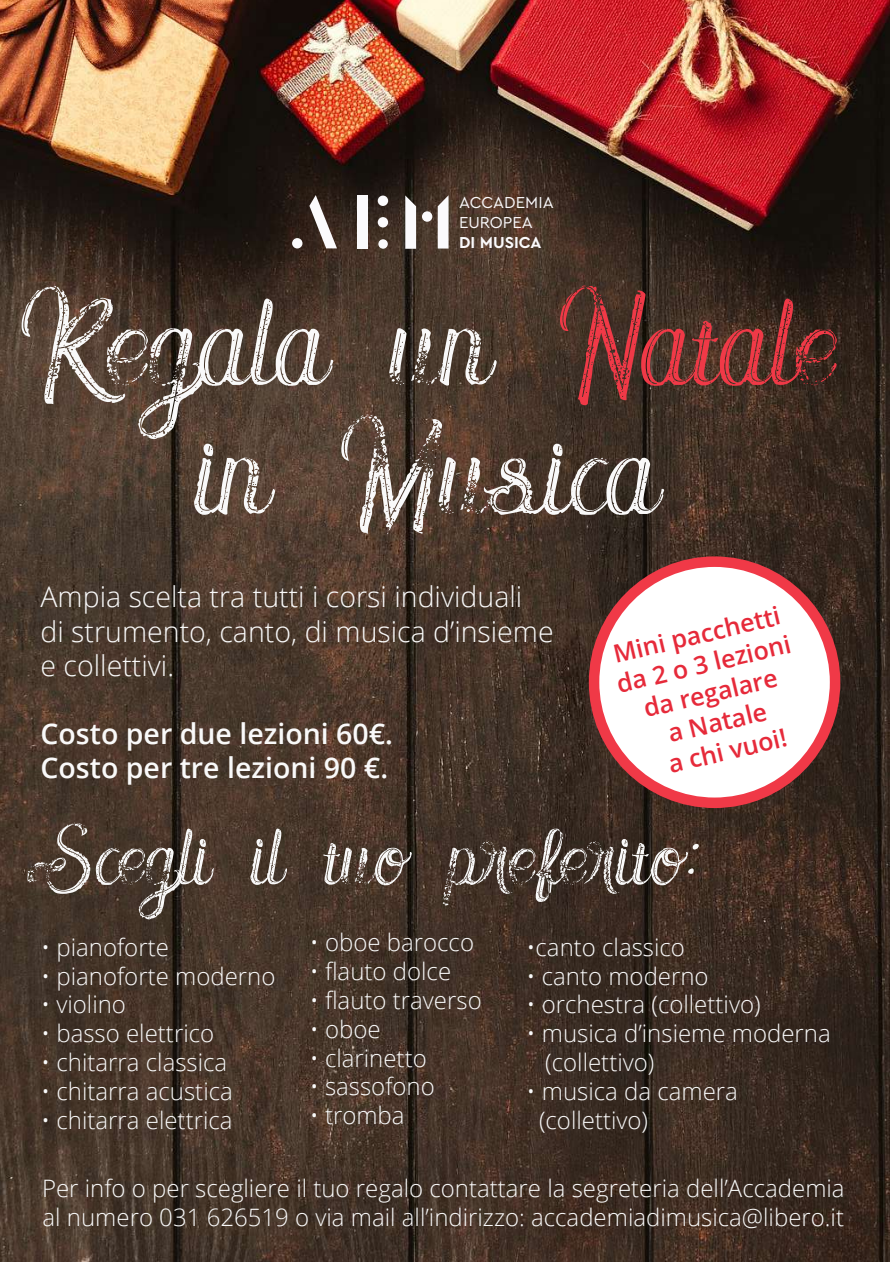
<style>
.page{position:relative;width:890px;height:1262px;background:#fff}
.page>*{position:absolute;margin:0;border:0;box-sizing:border-box;transform-origin:0 0}
.t1{font:209.1px "Amora 2 Inline Grunge";color:#f9f9f9}
.t2{font:135px "Amora 2 Inline Grunge";color:#f9f9f9}
.t3{font:300 28.5px/34.2px "Open Sans";color:#f9f9f9}
.t4{font:600 28.5px/34.2px "Open Sans";color:#f9f9f9}
.t5{font:600 24.9px/30px "Open Sans";color:#e62a3a;text-align:center}
.t6{font:300 24px/28.8px "Open Sans";color:#f9f9f9}
.t7{font:16.65px/20px "Cera GR";color:#fbfafc}
.t8{font:700 16.65px "Cera GR";color:#fbfafc}
.s1{color:#f03947}
</style>
<div class="page">
<img style="left:0;top:0;width:890px;height:1261px">
<div style="left:378px;top:239px;width:10px;height:10px;background:#fbfafc;border-radius:50%"></div>
<div style="left:292px;top:238px;width:10px;height:10px;background:#fbfafc;border-radius:50%"></div>
<div style="left:378px;top:217px;width:10px;height:10px;background:#fbfafc;border-radius:50%"></div>
<div style="left:378px;top:195px;width:10px;height:11px;background:#fbfafc;border-radius:50%"></div>
<svg style="left:405px;top:195px;width:11px;height:54px"></svg>
<svg style="left:438px;top:195px;width:11px;height:53px"></svg>
<div style="left:422px;top:211px;width:10px;height:11px;background:#fbfafc;border-radius:50%"></div>
<svg style="left:309px;top:195px;width:28px;height:53px"></svg>
<div style="left:357px;top:196px;width:10px;height:53px;background:#fbfafc"></div>
<div style="left:594px;top:561px;width:241px;height:241px;background:#fff;border-radius:50%"></div>
<div style="left:589px;top:556px;width:251px;height:252px;border:10px solid #f03947;border-radius:50%"></div>
<p class="t7" style="left:459px;top:193px;width:96px">ACCADEMIA<br>EUROPEA</p>
<p class="t8" style="left:459px;top:233px;width:84px">DI MUSICA</p>
<h1 class="t1" style="left:21px;top:189px;width:824px">Regala un <span class="s1">Natale</span></h1>
<h1 class="t1" style="left:200px;top:318px;width:465px">in Musica</h1>
<p class="t3" style="left:40px;top:579px;width:515px">Ampia scelta tra tutti i corsi individuali<br>di strumento, canto, di musica d’insieme e collettivi.</p>
<p class="t4" style="left:40px;top:716px;width:354px">Costo per due lezioni 60€.<br>Costo per tre lezioni 90 €.</p>
<p class="t5" style="left:607px;top:639px;width:180px;rotate:-13deg">Mini pacchetti da 2 o 3 lezioni da regalare<br>a Natale<br>a chi vuoi!</p>
<h2 class="t2" style="left:27px;top:758px;width:673px">Scegli il tuo preferito:</h2>
<p class="t6" style="left:41px;top:932px;width:129px">• pianoforte</p>
<p class="t6" style="left:41px;top:960px;width:236px">• pianoforte moderno</p>
<p class="t6" style="left:41px;top:989px;width:86px">• violino</p>
<p class="t6" style="left:41px;top:1018px;width:175px">• basso elettrico</p>
<p class="t6" style="left:41px;top:1047px;width:188px">• chitarra classica</p>
<p class="t6" style="left:41px;top:1076px;width:193px">• chitarra acustica</p>
<p class="t6" style="left:41px;top:1104px;width:193px">• chitarra elettrica</p>
<p class="t6" style="left:310px;top:927px;width:166px">• oboe barocco</p>
<p class="t6" style="left:310px;top:956px;width:143px">• flauto dolce</p>
<p class="t6" style="left:310px;top:985px;width:173px">• flauto traverso</p>
<p class="t6" style="left:310px;top:1014px;width:72px">• oboe</p>
<p class="t6" style="left:310px;top:1042px;width:119px">• clarinetto</p>
<p class="t6" style="left:310px;top:1071px;width:127px">• sassofono</p>
<p class="t6" style="left:310px;top:1100px;width:96px">• tromba</p>
<p class="t6" style="left:527px;top:932px;width:160px">•canto classico</p>
<p class="t6" style="left:527px;top:960px;width:184px">• canto moderno</p>
<p class="t6" style="left:527px;top:989px;width:236px">• orchestra (collettivo)</p>
<p class="t6" style="left:545px;top:1018px;width:287px;text-indent:-19px">• musica d’insieme moderna (collettivo)</p>
<p class="t6" style="left:539px;top:1076px;width:200px;text-indent:-12px">• musica da camera (collettivo)</p>
<p class="t6" style="left:42px;top:1172px;width:804px">Per info o per scegliere il tuo regalo contattare la segreteria dell’Accademia al numero 031 626519 o via mail all’indirizzo: accademiadimusica@libero.it</p>
</div>
